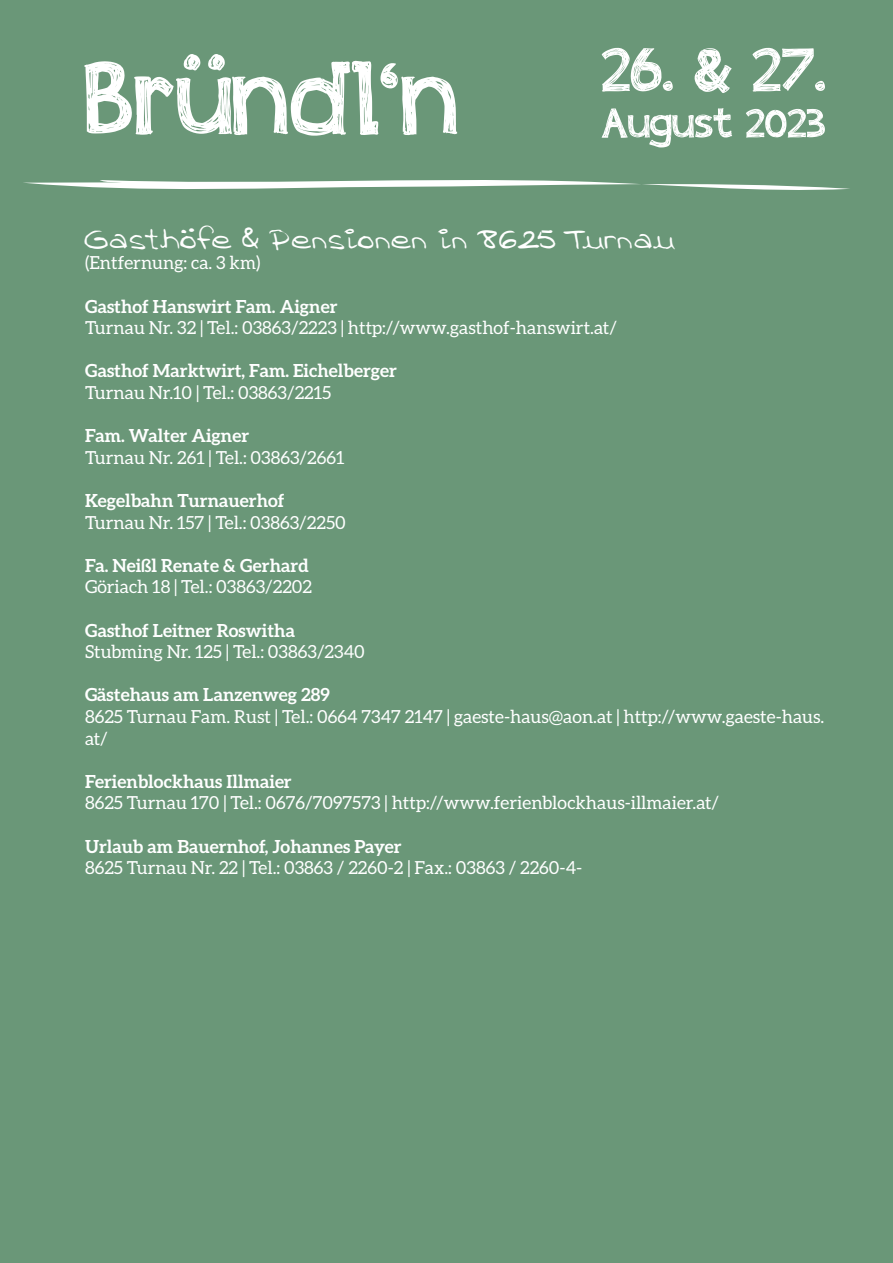
<style>
.page{position:relative;width:893px;height:1263px;background:#6a9778}
.page>*{position:absolute;margin:0;border:0;box-sizing:border-box;transform-origin:0 0}
.t1{font:30px "Anmari";color:#fff}
.t2{font:18px/21.6px "Aleo";color:#fff}
.t3{font:700 18px "Aleo";color:#fff}
</style>
<div class="page">
<svg style="left:84px;top:54px;width:373px;height:82px"></svg>
<svg style="left:23px;top:180px;width:827px;height:10px"></svg>
<svg style="left:602px;top:108px;width:223px;height:39px"></svg>
<svg style="left:602px;top:48px;width:223px;height:45px"></svg>
<h1 class="t1" style="left:85px;top:225px;width:592px">Gasthöfe &amp; Pensionen in 8625 Turnau</h1>
<p class="t2" style="left:85px;top:252px;width:177px">(Entfernung: ca. 3 km)</p>
<p class="t3" style="left:85px;top:296px;width:254px">Gasthof Hanswirt Fam. Aigner</p>
<p class="t2" style="left:85px;top:317px;width:533px">Turnau Nr. 32 | Tel.: 03863/2223 | http://www.gasthof-hanswirt.at/</p>
<p class="t3" style="left:85px;top:360px;width:313px">Gasthof Marktwirt, Fam. Eichelberger</p>
<p class="t2" style="left:85px;top:381px;width:248px">Turnau Nr.10 | Tel.: 03863/2215</p>
<p class="t3" style="left:85px;top:425px;width:166px">Fam. Walter Aigner</p>
<p class="t2" style="left:85px;top:446px;width:261px">Turnau Nr. 261 | Tel.: 03863/2661</p>
<p class="t3" style="left:85px;top:490px;width:201px">Kegelbahn Turnauerhof</p>
<p class="t2" style="left:85px;top:511px;width:262px">Turnau Nr. 157 | Tel.: 03863/2250</p>
<p class="t3" style="left:85px;top:555px;width:225px">Fa. Neißl Renate &amp; Gerhard</p>
<p class="t2" style="left:85px;top:576px;width:229px">Göriach 18 | Tel.: 03863/2202</p>
<p class="t3" style="left:85px;top:620px;width:211px">Gasthof Leitner Roswitha</p>
<p class="t2" style="left:85px;top:641px;width:281px">Stubming Nr. 125 | Tel.: 03863/2340</p>
<p class="t3" style="left:85px;top:684px;width:246px">Gästehaus am Lanzenweg 289</p>
<p class="t2" style="left:85px;top:705px;width:741px">8625 Turnau Fam. Rust | Tel.: 0664 7347 2147 | gaeste-haus@aon.at | http://www.gaeste-haus. at/</p>
<p class="t3" style="left:85px;top:771px;width:208px">Ferienblockhaus Illmaier</p>
<p class="t2" style="left:85px;top:792px;width:636px">8625 Turnau 170 | Tel.: 0676/7097573 | http://www.ferienblockhaus-illmaier.at/</p>
<p class="t3" style="left:85px;top:836px;width:318px">Urlaub am Bauernhof, Johannes Payer</p>
<p class="t2" style="left:85px;top:857px;width:499px">8625 Turnau Nr. 22 | Tel.: 03863 / 2260-2 | Fax.: 03863 / 2260-4-</p>
</div>
